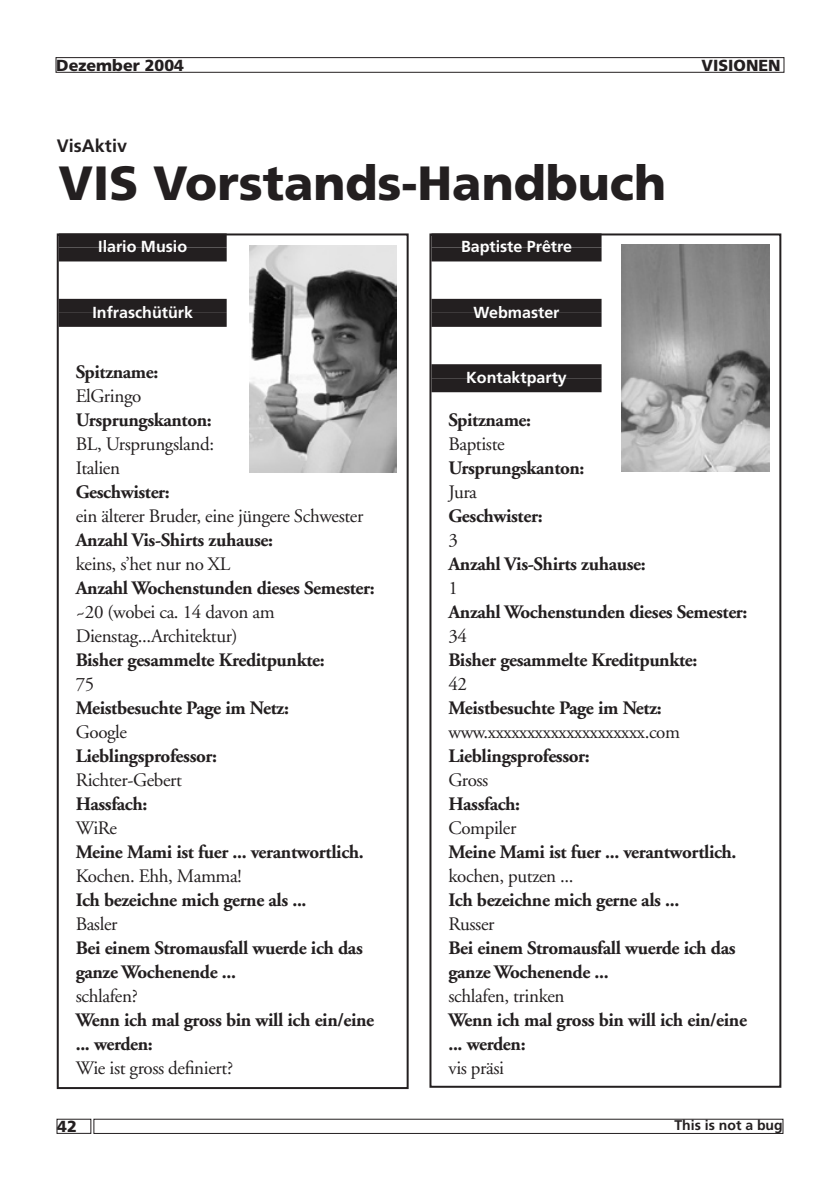
<style>
.page{position:relative;width:840px;height:1191px;background:#fff}
.page>*{position:absolute;margin:0;border:0;box-sizing:border-box;transform-origin:0 0}
.text_haupttitel_neu{font:900 48px "Frutiger";color:#231f20}
.box_text{font:700 19px/24px "Adobe Garamond";letter-spacing:-.02em;color:#231f20}
.box_text-2{font:19px/24px "Adobe Garamond";letter-spacing:-.02em;color:#231f20}
.layout_rubrik{font:700 18px "Frutiger";color:#231f20}
.box_head{font:700 16px "Frutiger";color:#fff}
.t1{font:900 16px "Frutiger";color:#231f20}
.t2{font:700 14px "Frutiger";color:#231f20}
</style>
<div class="page">
<div style="left:56px;top:57px;width:727px;height:16px;border:1px solid #231f20"></div>
<div style="left:59px;top:233px;width:167px;height:14px;background:#231f20"></div>
<div style="left:59px;top:247px;width:167px;height:14px;background:#231f20"></div>
<div style="left:59px;top:299px;width:167px;height:14px;background:#231f20"></div>
<div style="left:59px;top:313px;width:167px;height:14px;background:#231f20"></div>
<div style="left:57px;top:233px;width:351px;height:856px;border:2px solid #231f20"></div>
<div style="left:431px;top:233px;width:170px;height:14px;background:#231f20"></div>
<div style="left:431px;top:247px;width:170px;height:14px;background:#231f20"></div>
<div style="left:431px;top:299px;width:170px;height:14px;background:#231f20"></div>
<div style="left:431px;top:313px;width:170px;height:14px;background:#231f20"></div>
<div style="left:431px;top:364px;width:170px;height:14px;background:#231f20"></div>
<div style="left:431px;top:378px;width:170px;height:14px;background:#231f20"></div>
<div style="left:429px;top:233px;width:351px;height:854px;border:2px solid #231f20"></div>
<img style="left:249px;top:246px;width:147px;height:226px">
<img style="left:621px;top:245px;width:147px;height:226px">
<p class="t1" style="left:56px;top:55px;width:129px">Dezember 2004</p>
<p class="t1" style="left:701px;top:56px;width:81px">VISIONEN</p>
<p class="layout_rubrik" style="left:57px;top:135px;width:72px">VisAktiv</p>
<p class="text_haupttitel_neu" style="left:58px;top:154px;width:608px">VIS Vorstands-Handbuch</p>
<p class="box_head" style="left:98px;top:237px;width:90px">Ilario Musio</p>
<p class="box_head" style="left:92px;top:303px;width:102px">Infraschütürk</p>
<p class="box_text" style="left:76px;top:360px;width:84px">Spitzname:</p>
<p class="box_text-2" style="left:76px;top:384px;width:67px">ElGringo</p>
<p class="box_text" style="left:76px;top:408px;width:137px">Ursprungskanton:</p>
<p class="box_text-2" style="left:76px;top:432px;width:140px">BL, Ursprungsland:<br>Italien</p>
<p class="box_text" style="left:76px;top:480px;width:96px">Geschwister:</p>
<p class="box_text-2" style="left:76px;top:504px;width:289px">ein älterer Bruder, eine jüngere Schwester</p>
<p class="box_text" style="left:76px;top:528px;width:199px">Anzahl Vis-Shirts zuhause:</p>
<p class="box_text-2" style="left:76px;top:552px;width:156px">keins, s’het nur no XL</p>
<p class="box_text" style="left:76px;top:576px;width:300px">Anzahl Wochenstunden dieses Semester:</p>
<p class="box_text-2" style="left:76px;top:600px;width:200px">~20 (wobei ca. 14 davon am<br>Dienstag...Architektur)</p>
<p class="box_text" style="left:76px;top:648px;width:250px">Bisher gesammelte Kreditpunkte:</p>
<p class="box_text-2" style="left:76px;top:672px;width:20px">75</p>
<p class="box_text" style="left:76px;top:696px;width:215px">Meistbesuchte Page im Netz:</p>
<p class="box_text-2" style="left:76px;top:720px;width:53px">Google</p>
<p class="box_text" style="left:76px;top:744px;width:143px">Lieblingsprofessor:</p>
<p class="box_text-2" style="left:76px;top:768px;width:108px">Richter-Gebert</p>
<p class="box_text" style="left:76px;top:792px;width:73px">Hassfach:</p>
<p class="box_text-2" style="left:76px;top:816px;width:43px">WiRe</p>
<p class="box_text" style="left:76px;top:840px;width:289px">Meine Mami ist fuer ... verantwortlich.</p>
<p class="box_text-2" style="left:76px;top:864px;width:167px">Kochen. Ehh, Mamma!</p>
<p class="box_text" style="left:76px;top:888px;width:232px">Ich bezeichne mich gerne als ...</p>
<p class="box_text-2" style="left:76px;top:912px;width:43px">Basler</p>
<p class="box_text" style="left:76px;top:936px;width:288px">Bei einem Stromausfall wuerde ich das ganze Wochenende ...</p>
<p class="box_text-2" style="left:76px;top:984px;width:63px">schlafen?</p>
<p class="box_text" style="left:76px;top:1008px;width:300px">Wenn ich mal gross bin will ich ein/eine ... werden:</p>
<p class="box_text-2" style="left:76px;top:1056px;width:159px">Wie ist gross definiert?</p>
<p class="box_head" style="left:461px;top:237px;width:112px">Baptiste Prêtre</p>
<p class="box_head" style="left:473px;top:303px;width:87px">Webmaster</p>
<p class="box_head" style="left:466px;top:368px;width:102px">Kontaktparty</p>
<p class="box_text" style="left:448px;top:408px;width:84px">Spitzname:</p>
<p class="box_text-2" style="left:448px;top:432px;width:58px">Baptiste</p>
<p class="box_text" style="left:448px;top:456px;width:137px">Ursprungskanton:</p>
<p class="box_text-2" style="left:448px;top:480px;width:30px">Jura</p>
<p class="box_text" style="left:448px;top:504px;width:96px">Geschwister:</p>
<p class="box_text-2" style="left:448px;top:528px;width:11px">3</p>
<p class="box_text" style="left:448px;top:552px;width:199px">Anzahl Vis-Shirts zuhause:</p>
<p class="box_text-2" style="left:448px;top:576px;width:11px">1</p>
<p class="box_text" style="left:448px;top:600px;width:300px">Anzahl Wochenstunden dieses Semester:</p>
<p class="box_text-2" style="left:448px;top:624px;width:20px">34</p>
<p class="box_text" style="left:448px;top:648px;width:250px">Bisher gesammelte Kreditpunkte:</p>
<p class="box_text-2" style="left:448px;top:672px;width:20px">42</p>
<p class="box_text" style="left:448px;top:696px;width:215px">Meistbesuchte Page im Netz:</p>
<p class="box_text-2" style="left:448px;top:720px;width:233px">www.xxxxxxxxxxxxxxxxxxxx.com</p>
<p class="box_text" style="left:448px;top:744px;width:143px">Lieblingsprofessor:</p>
<p class="box_text-2" style="left:448px;top:768px;width:41px">Gross</p>
<p class="box_text" style="left:448px;top:792px;width:73px">Hassfach:</p>
<p class="box_text-2" style="left:448px;top:816px;width:69px">Compiler</p>
<p class="box_text" style="left:448px;top:840px;width:289px">Meine Mami ist fuer ... verantwortlich.</p>
<p class="box_text-2" style="left:448px;top:864px;width:127px">kochen, putzen ...</p>
<p class="box_text" style="left:448px;top:888px;width:232px">Ich bezeichne mich gerne als ...</p>
<p class="box_text-2" style="left:448px;top:912px;width:47px">Russer</p>
<p class="box_text" style="left:448px;top:936px;width:288px">Bei einem Stromausfall wuerde ich das ganze Wochenende ...</p>
<p class="box_text-2" style="left:448px;top:984px;width:117px">schlafen, trinken</p>
<p class="box_text" style="left:448px;top:1008px;width:300px">Wenn ich mal gross bin will ich ein/eine ... werden:</p>
<p class="box_text-2" style="left:448px;top:1056px;width:57px">vis präsi</p>
<p class="t1" style="left:57px;top:1116px;width:21px">42</p>
<p class="t2" style="left:674px;top:1116px;width:110px">This is not a bug</p>
</div>
